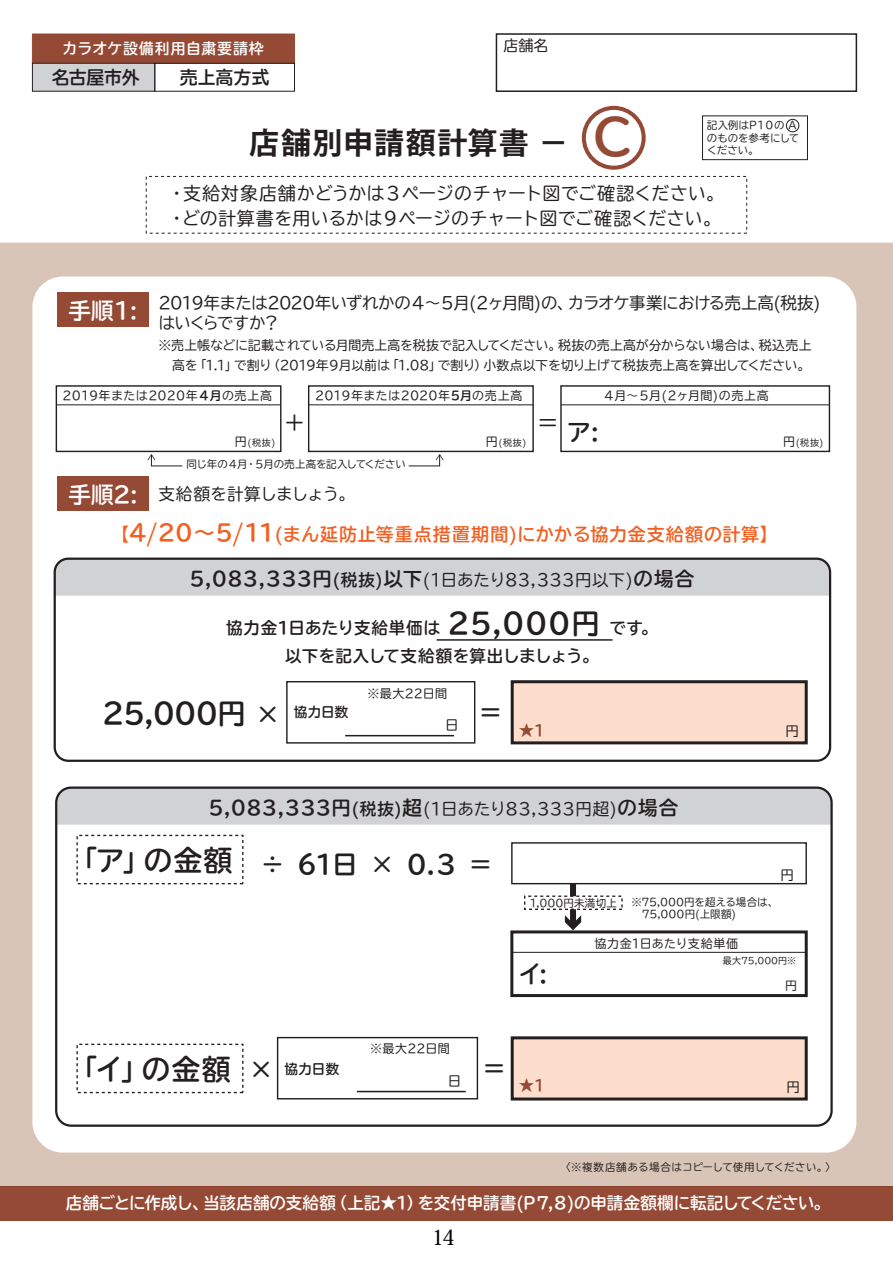
<style>
.page{position:relative;width:893px;height:1263px;background:#fff}
.page>*{position:absolute;margin:0;border:0;box-sizing:border-box;transform-origin:0 0}
.t1{font:700 30px "Koz Go Pr 6 N";letter-spacing:.045em;color:#231f20}
.t2{font:700 28.5px "TBUDR Go Std";letter-spacing:.015em;color:#231f20}
.t3{font:700 25.5px "TBUDR Go Std";color:#231f20}
.t4{font:700 24px "TBUDR Go Std";color:#231f20}
.t5{font:24px "TBUDR Go Std";color:#231f20}
.t6{font:700 22.5px "TBUDR Go Std";letter-spacing:-.01em;color:#fff}
.t7{font:500 21px "Koz Min Pr 6 N";color:#030303}
.t8{font:18px/25.5px "TBUDR Go Std";color:#231f20}
.t9{font:700 18px "TBUDR Go Std";letter-spacing:.045em;color:#f26021}
.t10{font:700 18px "TBUDR Go Std";letter-spacing:-.01em;color:#231f20}
.t11{font:16.5px "TBUDR Go Std";letter-spacing:.005em;color:#231f20}
.t12{font:16.5px/19.8px "TBUDR Go Std";letter-spacing:-.03em;color:#231f20}
.t13{font:700 16.5px "TBUDR Go Std";letter-spacing:-.005em;color:#fff}
.t14{font:700 16.5px/28.5px "TBUDR Go Std";letter-spacing:.015em;color:#231f20;text-align:center}
.t15{font:16.5px "TBUDR Go Std";letter-spacing:-.005em;color:#231f20}
.t16{font:700 15px "TBUDR Go Std";letter-spacing:.045em;color:#fff}
.t17{font:700 15px "TBUDR Go Std";color:#954a35}
.t18{font:15px "TBUDR Go Std";color:#231f20}
.t19{font:700 13.5px "TBUDR Go Std";letter-spacing:.025em;color:#231f20}
.t20{font:13.5px "TBUDR Go Std";color:#231f20}
.t21{font:12.9px/19.5px "TBUDR Go Std";letter-spacing:-.015em;color:#231f20;text-align:right}
.t22{font:12px "TBUDR Go Std";letter-spacing:.02em;color:#231f20}
.t23{font:12px "TBUDR Go Std";letter-spacing:-.005em;color:#231f20}
.t24{font:10.5px/12.6px "TBUDR Go Std";color:#231f20}
.t25{font:10.5px "TBUDR Go Std";letter-spacing:.03em;color:#231f20}
.t26{font:10.5px "TBUDR Go Std";letter-spacing:-.02em;color:#231f20}
.t27{font:9px "TBUDR Go Std";letter-spacing:.01em;color:#231f20}
.s1{font-family:"TBUDR Go Std";font-size:48.6px;color:#954a35}
.s2{font-weight:700}
.s3{font-size:12px}
.s4{font-size:22.5px}
.s5{font-weight:700;font-size:19.5px}
.s6{font-size:28.5px}
</style>
<div class="page">
<div style="left:0;top:1186px;width:893px;height:35px;background:#954a35"></div>
<div style="left:0;top:243px;width:893px;height:943px;background:#d9c5b7"></div>
<div style="left:32px;top:277px;width:824px;height:875px;background:#fff;border-radius:30px"></div>
<div style="left:58px;top:789px;width:772px;height:36px;background:#d1d2d4"></div>
<div style="left:55px;top:786px;width:778px;height:341px;border:2px solid #231f20;border-radius:15px"></div>
<div style="left:57px;top:560px;width:771px;height:36px;background:#d1d2d4"></div>
<div style="left:511px;top:1036px;width:297px;height:64px;background:#fddecd;border:3px solid #231f20"></div>
<div style="left:496px;top:33px;width:361px;height:59px;border:2px solid #231f20"></div>
<div style="left:54px;top:557px;width:777px;height:205px;border:2px solid #231f20;border-radius:14px"></div>
<div style="left:277px;top:1037px;width:201px;height:62px;border:1px solid #231f20"></div>
<div style="left:76px;top:835px;width:167px;height:49px;border:1px dashed #231f20"></div>
<div style="left:76px;top:1044px;width:167px;height:49px;border:1px dashed #231f20"></div>
<div style="left:32px;top:34px;width:263px;height:30px;background:#954a35;border:1px solid #954a35"></div>
<div style="left:32px;top:63px;width:123px;height:29px;background:#d1d2d4;border:1px solid #231f20"></div>
<div style="left:154px;top:63px;width:141px;height:29px;border:1px solid #231f20"></div>
<div style="left:582px;top:106px;width:64px;height:64px;border:4px solid #954a35;border-radius:50%"></div>
<hr style="left:357px;top:1091px;width:109px;height:1px;background:#231f20">
<div style="left:511px;top:680px;width:297px;height:64px;background:#fddecd;border:3px solid #231f20"></div>
<div style="left:286px;top:681px;width:189px;height:63px;border:1px solid #231f20"></div>
<hr style="left:345px;top:735px;width:109px;height:1px;background:#231f20">
<hr style="left:437px;top:639px;width:176px;height:2px;background:#231f20">
<div style="left:510px;top:930px;width:298px;height:67px;border:3px solid #231f20"></div>
<hr style="left:512px;top:952px;width:294px;height:1px;background:#231f20">
<div style="left:56px;top:385px;width:225px;height:67px;border:1px solid #231f20"></div>
<div style="left:308px;top:385px;width:226px;height:67px;border:1px solid #231f20"></div>
<hr style="left:56px;top:404px;width:225px;height:1px;background:#231f20">
<hr style="left:309px;top:404px;width:224px;height:1px;background:#231f20">
<div style="left:560px;top:385px;width:270px;height:67px;border:1px solid #231f20"></div>
<hr style="left:561px;top:404px;width:268px;height:1px;background:#231f20">
<div style="left:58px;top:292px;width:91px;height:35px;background:#954a35"></div>
<div style="left:58px;top:476px;width:91px;height:35px;background:#954a35"></div>
<div style="left:786px;top:119px;width:13px;height:13px;border:1px solid #231f20;border-radius:50%"></div>
<div style="left:702px;top:115px;width:106px;height:45px;border:1px solid #231f20"></div>
<div style="left:570px;top:884px;width:6px;height:41px;background:#231f20"></div>
<svg style="left:565px;top:915px;width:16px;height:15px"></svg>
<div style="left:524px;top:895px;width:99px;height:15px;background:#fff;border:1px dashed #231f20"></div>
<div style="left:511px;top:842px;width:296px;height:42px;border:1px solid #231f20"></div>
<svg style="left:148px;top:454px;width:35px;height:13px"></svg>
<svg style="left:408px;top:454px;width:35px;height:13px"></svg>
<p class="t18" style="left:503px;top:33px;width:47px">店舗名</p>
<p class="t16" style="left:62px;top:36px;width:203px">カラオケ設備利用自粛要請枠</p>
<h3 class="t10" style="left:52px;top:62px;width:90px">名古屋市外</h3>
<h3 class="t10" style="left:180px;top:62px;width:91px">売上高方式</h3>
<h1 class="t1" style="left:249px;top:126px;width:385px">店舗別申請額計算書 － <span class="s1">C</span></h1>
<p class="t24" style="left:707px;top:119px;width:94px">記入例はP１０の Aのものを参考にしてください。</p>
<h3 class="t8" style="left:168px;top:180px;width:558px">・支給対象店舗かどうかは３ページのチャート図でご確認ください。・どの計算書を用いるかは９ページのチャート図でご確認ください。</h3>
<h3 class="t6" style="left:69px;top:292px;width:71px">手順１:</h3>
<p class="t12" style="left:158px;top:293px;width:664px">2019年または2020年いずれかの４～５月(２ヶ月間)の、カラオケ事業における売上高(税抜)はいくらですか？</p>
<p class="t21" style="left:158px;top:335px;width:655px">※売上帳などに記載されている月間売上高を税抜で記入してください。税抜の売上高が分からない場合は、税込売上高を「1.1」で割り（2019年９月以前は「1.08」で割り）小数点以下を切り上げて税抜売上高を算出してください。</p>
<p class="t22" style="left:63px;top:386px;width:211px">2019年または2020年<span class="s2">４月</span>の売上高</p>
<p class="t27" style="left:235px;top:435px;width:42px"><span class="s3">円</span>(税抜)</p>
<p class="t27" style="left:486px;top:435px;width:42px"><span class="s3">円</span>(税抜)</p>
<p class="t27" style="left:783px;top:435px;width:42px"><span class="s3">円</span>(税抜)</p>
<p class="t22" style="left:315px;top:386px;width:209px">2019年または2020年<span class="s2">5月</span>の売上高</p>
<p class="t23" style="left:603px;top:386px;width:167px">４月～５月(２ヶ月間)の売上高</p>
<h3 class="t4" style="left:567px;top:413px;width:34px">ア:</h3>
<h3 class="t5" style="left:285px;top:402px;width:22px">+</h3>
<h3 class="t5" style="left:538px;top:402px;width:22px">=</h3>
<h3 class="t6" style="left:69px;top:476px;width:71px">手順2:</h3>
<p class="t26" style="left:187px;top:455px;width:221px">同じ年の４月・５月の売上高を記入してください</p>
<p class="t15" style="left:158px;top:480px;width:198px">支給額を計算しましょう。</p>
<h3 class="t9" style="left:112px;top:519px;width:667px">【<span class="s4">4/20～5/11</span>(まん延防止等重点措置期間)にかかる協力金支給額の計算】</h3>
<p class="t11" style="left:190px;top:566px;width:506px"><span class="s5">5,083,333円</span><span class="s2">(税抜)</span><span class="s5">以下</span>(1日あたり83,333円以下)<span class="s5">の場合</span></p>
<p class="t14" style="left:226px;top:613px;width:433px">協力金1日あたり支給単価は <span class="s6">25,000円</span>です。以下を記入して支給額を算出しましょう。</p>
<p class="t22" style="left:367px;top:683px;width:81px">※最大22日間</p>
<h2 class="t2" style="left:102px;top:690px;width:145px">25,000円</h2>
<p class="t19" style="left:294px;top:701px;width:56px">協力日数</p>
<h3 class="t3" style="left:255px;top:693px;width:27px">×</h3>
<h3 class="t3" style="left:478px;top:692px;width:27px">＝</h3>
<p class="t20" style="left:445px;top:714px;width:15px">日</p>
<p class="t17" style="left:519px;top:718px;width:28px">★1</p>
<p class="t20" style="left:785px;top:719px;width:15px">円</p>
<p class="t11" style="left:209px;top:795px;width:471px"><span class="s5">5,083,333円</span><span class="s2">(税抜)</span><span class="s5">超</span>(1日あたり83,333円超)<span class="s5">の場合</span></p>
<h2 class="t2" style="left:70px;top:837px;width:164px">「ア」の金額</h2>
<h3 class="t3" style="left:260px;top:843px;width:235px">÷ 61日 × 0.3 ＝</h3>
<p class="t24" style="left:529px;top:896px;width:89px">1,000円未満切上</p>
<p class="t24" style="left:631px;top:895px;width:148px">※75,000円を超える場合は、　75,000円(上限額)</p>
<p class="t22" style="left:594px;top:933px;width:145px">協力金1日あたり支給単価</p>
<p class="t20" style="left:780px;top:863px;width:15px">円</p>
<h3 class="t4" style="left:518px;top:954px;width:31px">イ:</h3>
<h2 class="t2" style="left:70px;top:1046px;width:162px">「イ」の金額</h2>
<h3 class="t3" style="left:249px;top:1049px;width:27px">×</h3>
<p class="t22" style="left:370px;top:1039px;width:81px">※最大22日間</p>
<p class="t19" style="left:284px;top:1058px;width:56px">協力日数</p>
<h3 class="t3" style="left:481px;top:1048px;width:27px">＝</h3>
<p class="t20" style="left:448px;top:1070px;width:15px">日</p>
<p class="t17" style="left:519px;top:1073px;width:28px">★1</p>
<p class="t27" style="left:723px;top:953px;width:75px">最大75,000円※</p>
<p class="t22" style="left:785px;top:975px;width:13px">円</p>
<p class="t20" style="left:786px;top:1075px;width:15px">円</p>
<p class="t25" style="left:560px;top:1159px;width:277px">〈※複数店舗ある場合はコピーして使用してください。〉</p>
<p class="t13" style="left:66px;top:1189px;width:766px">店舗ごとに作成し、当該店舗の支給額（上記★1）を交付申請書(P７,８)の申請金額欄に転記してください。</p>
<h3 class="t7" style="left:432px;top:1226px;width:25px">14</h3>
</div>
